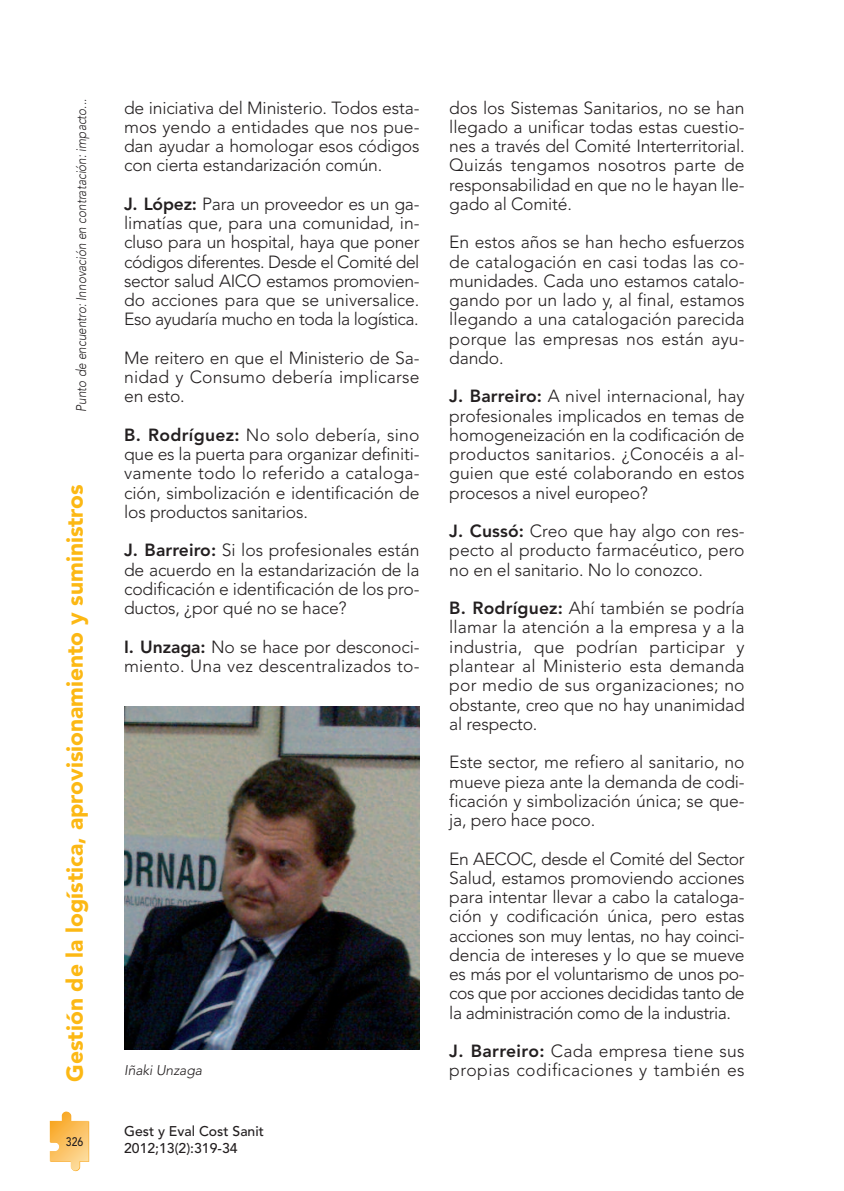
<style>
.page{position:relative;width:844px;height:1191px;background:#fff}
.page>*{position:absolute;margin:0;border:0;box-sizing:border-box;transform-origin:0 0}
.t1{font:900 22.75px "Avenir";color:#fcb814}
.t2{font:300 17.5px/19.2px "Avenir";letter-spacing:-.01em;color:#231f20;text-align:justify}
.t3{font:300 17.5px/19.2px "Avenir";letter-spacing:.01em;color:#231f20}
.t4{font:300 17.5px/19.2px "Avenir";letter-spacing:.025em;color:#231f20}
.t5{font:italic 300 14px "Avenir";color:#231f20;scale:.85 1}
.t6{font:500 14px/17.5px "Avenir";color:#231f20}
.t7{font:italic 300 14px "Avenir";color:#231f20}
.t8{font:500 12.25px "Avenir";color:#231f20;scale:.85 1}
.s1{font-weight:800}
</style>
<div class="page">
<img style="left:124px;top:707px;width:295px;height:342px">
<svg style="left:50px;top:1111px;width:39px;height:60px"></svg>
<p class="t5" style="left:76px;top:411px;width:369px;rotate:-90deg">Punto de encuentro: Innovación en contratación: impacto...</p>
<h1 class="t1" style="left:66px;top:1081px;width:599px;rotate:-90deg">Gestión de la logística, aprovisionamiento y suministros</h1>
<p class="t8" style="left:66px;top:1136px;width:22px">326</p>
<p class="t2" style="left:124px;top:99px;width:297px">de iniciativa del Ministerio. Todos esta&shy;mos yendo a entidades que nos pue&shy;dan ayudar a homologar esos códigos con cierta estandarización común.</p>
<p class="t2" style="left:124px;top:196px;width:297px"><span class="s1">J. López:</span> Para un proveedor es un ga&shy;limatías que, para una comunidad, in&shy;cluso para un hospital, haya que poner códigos diferentes. Desde el Comité del sector salud AICO estamos promovien&shy;do acciones para que se universalice.<br>Eso ayudaría mucho en toda la logística.</p>
<p class="t2" style="left:124px;top:350px;width:297px">Me reitero en que el Ministerio de Sa&shy;nidad y Consumo debería implicarse en esto.</p>
<p class="t2" style="left:124px;top:427px;width:297px"><span class="s1">B. Rodríguez:</span> No solo debería, sino que es la puerta para organizar definiti&shy;vamente todo lo referido a cataloga&shy;ción, simbolización e identificación de los productos sanitarios.</p>
<p class="t2" style="left:124px;top:542px;width:297px"><span class="s1">J. Barreiro:</span> Si los profesionales están de acuerdo en la estandarización de la codificación e identificación de los pro&shy;ductos, ¿por qué no se hace?</p>
<p class="t3" style="left:124px;top:638px;width:297px"><span class="s1">I. Unzaga:</span> No se hace por desconoci&shy;miento. Una vez descentralizados to-</p>
<p class="t7" style="left:124px;top:1064px;width:80px">Iñaki Unzaga</p>
<p class="t6" style="left:124px;top:1123px;width:141px">Gest y Eval Cost Sanit<br>2012;13(2):319-34</p>
<p class="t2" style="left:449px;top:99px;width:297px">dos los Sistemas Sanitarios, no se han llegado a unificar todas estas cuestio&shy;nes a través del Comité Interterritorial.<br>Quizás tengamos nosotros parte de responsabilidad en que no le hayan lle&shy;gado al Comité.</p>
<p class="t2" style="left:449px;top:234px;width:297px">En estos años se han hecho esfuerzos de catalogación en casi todas las co&shy;munidades. Cada uno estamos catalo&shy;gando por un lado y, al final, estamos llegando a una catalogación parecida porque las empresas nos están ayu&shy;dando.</p>
<p class="t2" style="left:449px;top:388px;width:297px"><span class="s1">J. Barreiro:</span> A nivel internacional, hay profesionales implicados en temas de homogeneización en la codificación de productos sanitarios. ¿Conocéis a al&shy;guien que esté colaborando en estos procesos a nivel europeo?</p>
<p class="t2" style="left:449px;top:523px;width:297px"><span class="s1">J. Cussó:</span> Creo que hay algo con res&shy;pecto al producto farmacéutico, pero no en el sanitario. No lo conozco.</p>
<p class="t2" style="left:449px;top:600px;width:297px"><span class="s1">B. Rodríguez:</span> Ahí también se podría llamar la atención a la empresa y a la industria, que podrían participar y plantear al Ministerio esta demanda por medio de sus organizaciones; no obstante, creo que no hay unanimidad al respecto.</p>
<p class="t2" style="left:449px;top:754px;width:297px">Este sector, me refiero al sanitario, no mueve pieza ante la demanda de codi&shy;ficación y simbolización única; se que&shy;ja, pero hace poco.</p>
<p class="t2" style="left:449px;top:850px;width:297px">En AECOC, desde el Comité del Sector Salud, estamos promoviendo acciones para intentar llevar a cabo la cataloga&shy;ción y codificación única, pero estas acciones son muy lentas, no hay coinci&shy;dencia de intereses y lo que se mueve es más por el voluntarismo de unos po&shy;cos que por acciones decididas tanto de la administración como de la industria.</p>
<p class="t4" style="left:449px;top:1043px;width:297px"><span class="s1">J. Barreiro:</span> Cada empresa tiene sus propias codificaciones y también es</p>
</div>
